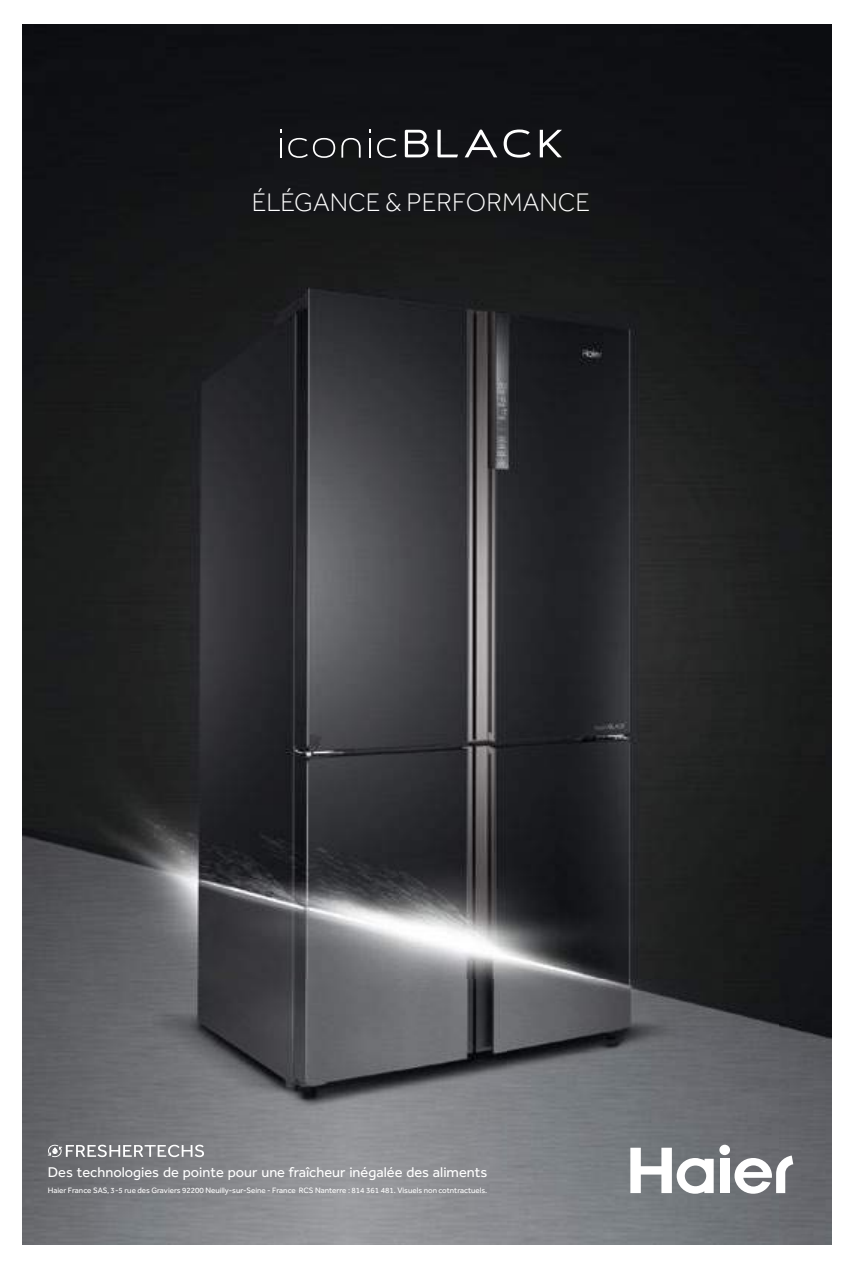
<style>
.page{position:relative;width:851px;height:1263px;background:#fff}
.page>*{position:absolute;margin:0;border:0;box-sizing:border-box;transform-origin:0 0}
.t1{font:300 26.25px "Effra";color:#fff}
.t2{font:14.55px "Effra";color:#fff}
.t3{font:8.1px "Effra";color:#fff}
</style>
<div class="page">
<img style="left:23px;top:24px;width:808px;height:1221px">
<div style="left:719px;top:1159px;width:10px;height:34px;background:#fff"></div>
<div style="left:719px;top:1145px;width:11px;height:10px;background:#fff;border-radius:50%"></div>
<svg style="left:630px;top:1148px;width:83px;height:46px"></svg>
<svg style="left:734px;top:1155px;width:59px;height:39px"></svg>
<svg style="left:48px;top:1144px;width:156px;height:13px"></svg>
<svg style="left:280px;top:129px;width:1px;height:29px"></svg>
<svg style="left:288px;top:138px;width:47px;height:20px"></svg>
<svg style="left:341px;top:138px;width:19px;height:20px"></svg>
<hr style="left:368px;top:138px;width:2px;height:20px;background:#fff">
<svg style="left:377px;top:138px;width:19px;height:20px"></svg>
<svg style="left:405px;top:130px;width:23px;height:27px"></svg>
<svg style="left:437px;top:130px;width:21px;height:27px"></svg>
<svg style="left:464px;top:130px;width:33px;height:27px"></svg>
<svg style="left:503px;top:130px;width:28px;height:28px"></svg>
<svg style="left:539px;top:130px;width:23px;height:27px"></svg>
<h1 class="t1" style="left:252px;top:188px;width:340px">ÉLÉGANCE &amp; PERFORMANCE</h1>
<h2 class="t2" style="left:48px;top:1163px;width:441px">Des technologies de pointe pour une fraîcheur inégalée des aliments</h2>
<p class="t3" style="left:48px;top:1186px;width:441px">Haier France SAS, 3-5 rue des Graviers 92200 Neuilly-sur-Seine - France RCS Nanterre : 814 361 481. Visuels non cotntractuels.</p>
</div>
